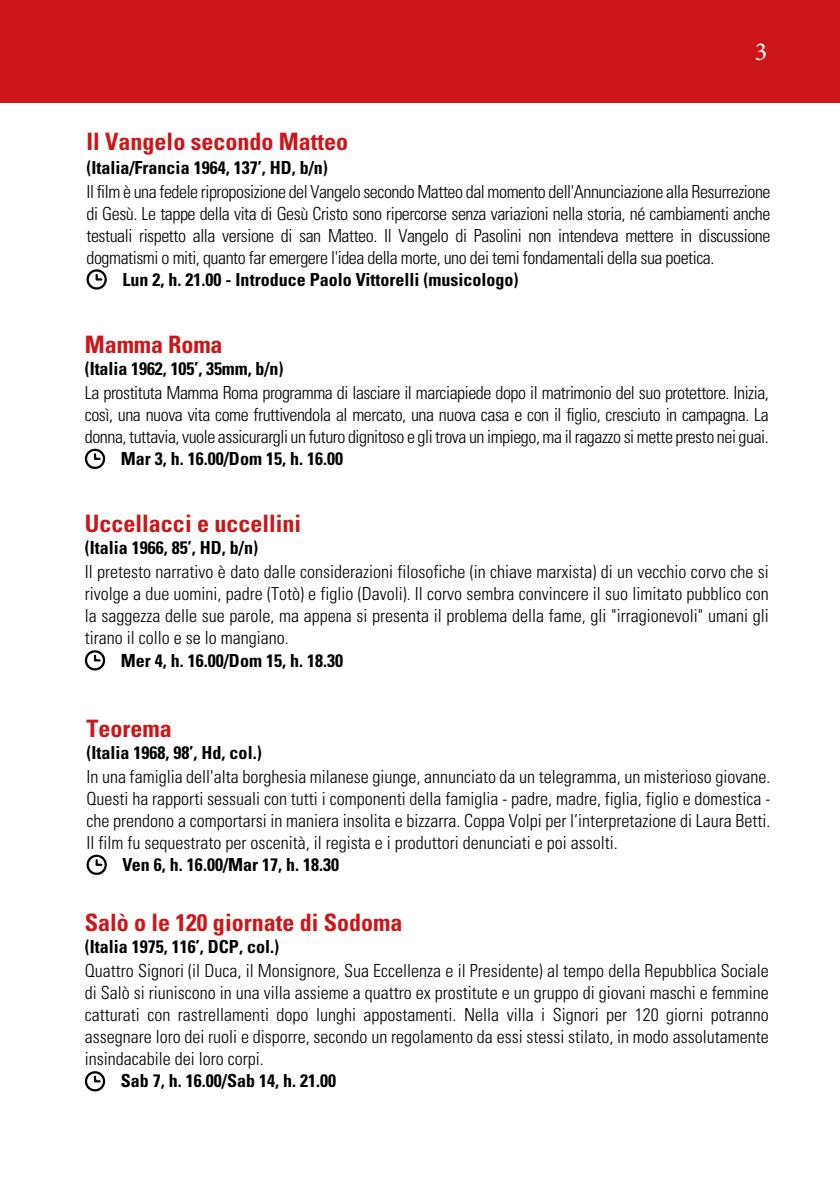
<style>
.page{position:relative;width:840px;height:1191px;background:#fff}
.page>*{position:absolute;margin:0;border:0;box-sizing:border-box;transform-origin:0 0}
.t1{font:26px "Minion Pro";color:#fff}
.t2{font:700 condensed 24px "Univers";color:#cd1619}
.t3{font:300 condensed 18px/22px "Univers";color:#000;text-align:justify}
.t4{font:700 condensed 18px "Univers";color:#000}
</style>
<div class="page">
<div style="left:0;top:0;width:839px;height:102px;background:#cd1619"></div>
<h1 class="t1" style="left:754px;top:35px;width:14px">3</h1>
<h2 class="t2" style="left:86px;top:126px;width:263px">Il Vangelo secondo Matteo</h2>
<p class="t4" style="left:86px;top:156px;width:242px">(Italia/Francia 1964, 137’, HD, b/n)</p>
<p class="t3" style="left:86px;top:180px;width:685px">Il film è una fedele riproposizione del Vangelo secondo Matteo dal momento dell'Annunciazione alla Resurrezione di Gesù. Le tappe della vita di Gesù Cristo sono ripercorse senza variazioni nella storia, né cambiamenti anche testuali rispetto alla versione di san Matteo. Il Vangelo di Pasolini non intendeva mettere in discussione dogmatismi o miti, quanto far emergere l'idea della morte, uno dei temi fondamentali della sua poetica.</p>
<p class="t4" style="left:122px;top:268px;width:397px">Lun 2, h. 21.00 - Introduce Paolo Vittorelli (musicologo)</p>
<h2 class="t2" style="left:85px;top:330px;width:139px">Mamma Roma</h2>
<p class="t4" style="left:85px;top:357px;width:200px">(Italia 1962, 105’, 35mm, b/n)</p>
<p class="t3" style="left:85px;top:381px;width:685px">La prostituta Mamma Roma programma di lasciare il marciapiede dopo il matrimonio del suo protettore. Inizia, così, una nuova vita come fruttivendola al mercato, una nuova casa e con il figlio, cresciuto in campagna. La donna, tuttavia, vuole assicurargli un futuro dignitoso e gli trova un impiego, ma il ragazzo si mette presto nei guai.</p>
<p class="t4" style="left:121px;top:447px;width:223px">Mar 3, h. 16.00/Dom 15, h. 16.00</p>
<h2 class="t2" style="left:85px;top:509px;width:218px">Uccellacci e uccellini</h2>
<p class="t4" style="left:85px;top:537px;width:174px">(Italia 1966, 85’, HD, b/n)</p>
<p class="t3" style="left:85px;top:561px;width:685px">Il pretesto narrativo è dato dalle considerazioni filosofiche (in chiave marxista) di un vecchio corvo che si rivolge a due uomini, padre (Totò) e figlio (Davoli). Il corvo sembra convincere il suo limitato pubblico con la saggezza delle sue parole, ma appena si presenta il problema della fame, gli "irragionevoli" umani gli tirano il collo e se lo mangiano.</p>
<p class="t4" style="left:121px;top:649px;width:223px">Mer 4, h. 16.00/Dom 15, h. 18.30</p>
<h2 class="t2" style="left:86px;top:713px;width:87px">Teorema</h2>
<p class="t4" style="left:86px;top:741px;width:176px">(Italia 1968, 98’, Hd, col.)</p>
<p class="t3" style="left:86px;top:765px;width:685px">In una famiglia dell'alta borghesia milanese giunge, annunciato da un telegramma, un misterioso giovane.<br>Questi ha rapporti sessuali con tutti i componenti della famiglia - padre, madre, figlia, figlio e domestica - che prendono a comportarsi in maniera insolita e bizzarra. Coppa Volpi per l’interpretazione di Laura Betti.<br>Il film fu sequestrato per oscenità, il regista e i produttori denunciati e poi assolti.</p>
<p class="t4" style="left:122px;top:853px;width:218px">Ven 6, h. 16.00/Mar 17, h. 18.30</p>
<h2 class="t2" style="left:85px;top:908px;width:319px">Salò o le 120 giornate di Sodoma</h2>
<p class="t4" style="left:85px;top:936px;width:195px">(Italia 1975, 116’, DCP, col.)</p>
<p class="t3" style="left:85px;top:960px;width:685px">Quattro Signori (il Duca, il Monsignore, Sua Eccellenza e il Presidente) al tempo della Repubblica Sociale di Salò si riuniscono in una villa assieme a quattro ex prostitute e un gruppo di giovani maschi e femmine catturati con rastrellamenti dopo lunghi appostamenti. Nella villa i Signori per 120 giorni potranno assegnare loro dei ruoli e disporre, secondo un regolamento da essi stessi stilato, in modo assolutamente insindacabile dei loro corpi.</p>
<p class="t4" style="left:121px;top:1070px;width:216px">Sab 7, h. 16.00/Sab 14, h. 21.00</p>
</div>
